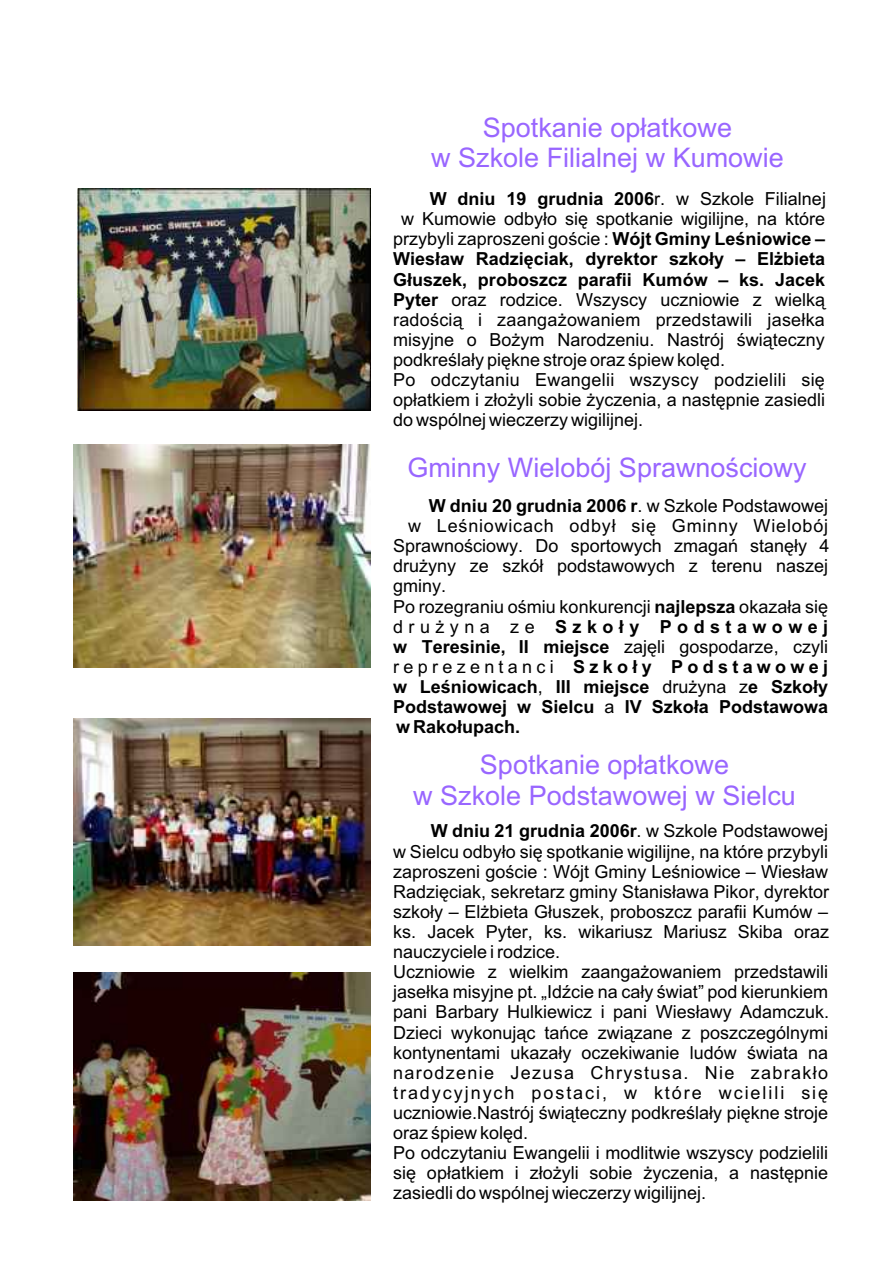
<style>
.page{position:relative;width:894px;height:1263px;background:#fff}
.page>*{position:absolute;margin:0;border:0;box-sizing:border-box;transform-origin:0 0}
.t1{font:27px/30.2px "Arial CE";color:#96f;text-align:center}
.t2{font:18px/20.1px "Arial CE";color:#000}
.t3{font:700 18px "Arial CE";color:#000}
.t4{font:18px "Arial CE";letter-spacing:.02em;color:#000}
.t5{font:18px "Arial CE";letter-spacing:.045em;color:#000}
.t6{font:700 18px "Arial CE";letter-spacing:.24em;color:#000}
.t7{font:700 18px "Arial CE";letter-spacing:.3em;color:#000}
.s1{font-weight:400}
.s2{font-weight:700}
</style>
<div class="page">
<img style="left:73px;top:444px;width:298px;height:224px">
<img style="left:77px;top:189px;width:294px;height:221px">
<img style="left:73px;top:973px;width:298px;height:227px">
<img style="left:73px;top:719px;width:298px;height:226px">
<h1 class="t1" style="left:431px;top:115px;width:354px">Spotkanie op³atkowe<br>w Szkole Filialnej w Kumowie</h1>
<p class="t3" style="left:430px;top:192px;width:398px">W dniu 19 grudnia 2006<span class="s1">r. w Szkole Filialnej</span></p>
<p class="t2" style="left:401px;top:210px;width:425px">w Kumowie odby³o siê spotkanie wigilijne, na które</p>
<p class="t2" style="left:393px;top:231px;width:433px">przybyli zaproszeni goœcie : <span class="s2">Wójt Gminy Leœniowice –</span></p>
<p class="t3" style="left:393px;top:252px;width:434px">Wies³aw Radziêciak, dyrektor szko³y – El¿bieta</p>
<p class="t3" style="left:393px;top:272px;width:433px">G³uszek, proboszcz parafii Kumów – ks. Jacek</p>
<p class="t2" style="left:393px;top:291px;width:433px"><span class="s2">Pyter</span> oraz rodzice. Wszyscy uczniowie z wielk¹</p>
<p class="t2" style="left:393px;top:311px;width:433px">radoœci¹ i zaanga¿owaniem przedstawili jase³ka</p>
<p class="t2" style="left:393px;top:331px;width:433px">misyjne o Bo¿ym Narodzeniu. Nastrój œwi¹teczny</p>
<p class="t2" style="left:393px;top:351px;width:334px">podkreœla³y piêkne stroje oraz œpiew kolêd.</p>
<p class="t4" style="left:393px;top:373px;width:433px">Po odczytaniu Ewangelii wszyscy podzielili siê</p>
<p class="t2" style="left:393px;top:391px;width:433px">op³atkiem i z³o¿yli sobie ¿yczenia, a nastêpnie zasiedli</p>
<p class="t2" style="left:393px;top:412px;width:252px">do wspólnej wieczerzy wigilijnej.</p>
<h1 class="t1" style="left:407px;top:455px;width:401px">Gminny Wielobój Sprawnoœciowy</h1>
<p class="t3" style="left:429px;top:499px;width:401px">W dniu 20 grudnia 2006 r<span class="s1">. w Szkole Podstawowej</span></p>
<p class="t5" style="left:408px;top:519px;width:422px">w Leœniowicach odby³ siê Gminny Wielobój</p>
<p class="t2" style="left:393px;top:538px;width:438px">Sprawnoœciowy. Do sportowych zmagañ stanê³y 4</p>
<p class="t2" style="left:393px;top:558px;width:437px">dru¿yny ze szkó³ podstawowych z terenu naszej</p>
<p class="t2" style="left:393px;top:578px;width:55px">gminy.</p>
<p class="t2" style="left:393px;top:598px;width:437px">Po rozegraniu oœmiu konkurencji <span class="s2">najlepsza</span> okaza³a siê</p>
<p class="t7" style="left:393px;top:620px;width:437px"><span class="s1">dru¿yna ze</span> Szko³y Podstawowej</p>
<p class="t2" style="left:393px;top:638px;width:437px"><span class="s2">w Teresinie, II miejsce</span> zajêli gospodarze, czyli</p>
<p class="t6" style="left:393px;top:660px;width:437px"><span class="s1">reprezentanci</span> Szko³y Podstawowej</p>
<p class="t3" style="left:393px;top:680px;width:437px">w Leœniowicach<span class="s1">,</span> III miejsce <span class="s1">dru¿yna z</span>e Szko³y</p>
<p class="t3" style="left:393px;top:700px;width:436px">Podstawowej w Sielcu <span class="s1">a</span> IV Szko³a Podstawowa</p>
<p class="t3" style="left:396px;top:720px;width:126px">w Rako³upach.</p>
<h1 class="t1" style="left:413px;top:752px;width:384px">Spotkanie op³atkowe<br>w Szkole Podstawowej w Sielcu</h1>
<p class="t2" style="left:393px;top:823px;width:438px;text-indent:38px"><span class="s2">W dniu 21 grudnia 2006r</span>. w Szkole Podstawowej w Sielcu odby³o siê spotkanie wigilijne, na które przybyli zaproszeni goœcie : Wójt Gminy Leœniowice – Wies³aw Radziêciak, sekretarz gminy Stanis³awa Pikor, dyrektor szko³y – El¿bieta G³uszek, proboszcz parafii Kumów – ks. Jacek Pyter, ks. wikariusz Mariusz Skiba oraz nauczyciele i rodzice.<br>Uczniowie z wielkim zaanga¿owaniem przedstawili jase³ka misyjne pt. „IdŸcie na ca³y œwiat” pod kierunkiem pani Barbary Hulkiewicz i pani Wies³awy Adamczuk.<br>Dzieci wykonuj¹c tañce zwi¹zane z poszczególnymi kontynentami ukaza³y oczekiwanie ludów œwiata na narodzenie Jezusa Chrystusa. Nie zabrak³o tradycyjnych postaci, w które wcielili siê uczniowie.Nastrój œwi¹teczny podkreœla³y piêkne stroje oraz œpiew kolêd.<br>Po odczytaniu Ewangelii i modlitwie wszyscy podzielili siê op³atkiem i z³o¿yli sobie ¿yczenia, a nastêpnie zasiedli do wspólnej wieczerzy wigilijnej.</p>
</div>
